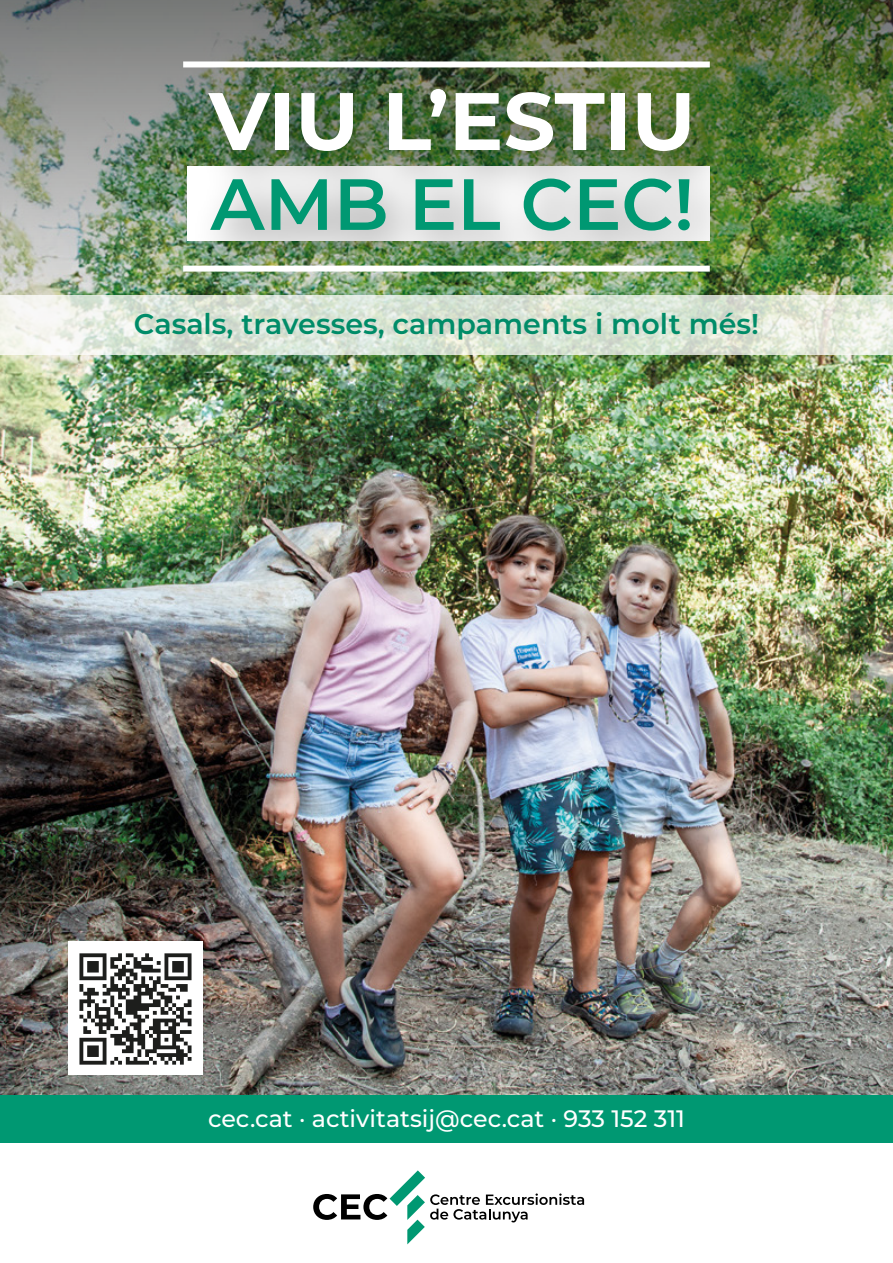
<style>
.page{position:relative;width:893px;height:1263px;background:#fff}
.page>*{position:absolute;margin:0;border:0;box-sizing:border-box;transform-origin:0 0}
.t1{font:700 81.3px "Montserrat";color:#fff}
.t2{font:600 72.3px "Montserrat";color:#009872}
.t3{font:600 28.5px "Montserrat";color:#008c68}
.t4{font:500 23.7px "Montserrat";color:#fff}
</style>
<div class="page">
<img style="left:0;top:369px;width:893px;height:726px">
<img style="left:0;top:0;width:893px;height:369px">
<img style="left:169px;top:47px;width:614px;height:248px">
<div style="left:183px;top:61px;width:527px;height:6px;background:#fff"></div>
<div style="left:183px;top:266px;width:527px;height:6px;background:#fff"></div>
<svg style="left:0;top:295px;width:893px;height:60px;background:#dde6d9"></svg>
<svg style="left:313px;top:1170px;width:271px;height:74px"></svg>
<div style="left:0;top:1095px;width:893px;height:47px;background:#009872"></div>
<img style="left:64px;top:938px;width:142px;height:142px">
<h1 class="t1" style="left:209px;top:63px;width:488px">VIU L’ESTIU</h1>
<h2 class="t2" style="left:211px;top:153px;width:485px">AMB EL CEC!</h2>
<p class="t3" style="left:134px;top:303px;width:627px">Casals, travesses, campaments i molt més!</p>
<p class="t4" style="left:208px;top:1101px;width:478px">cec.cat · activitatsij@cec.cat · 933 152 311</p>
</div>
